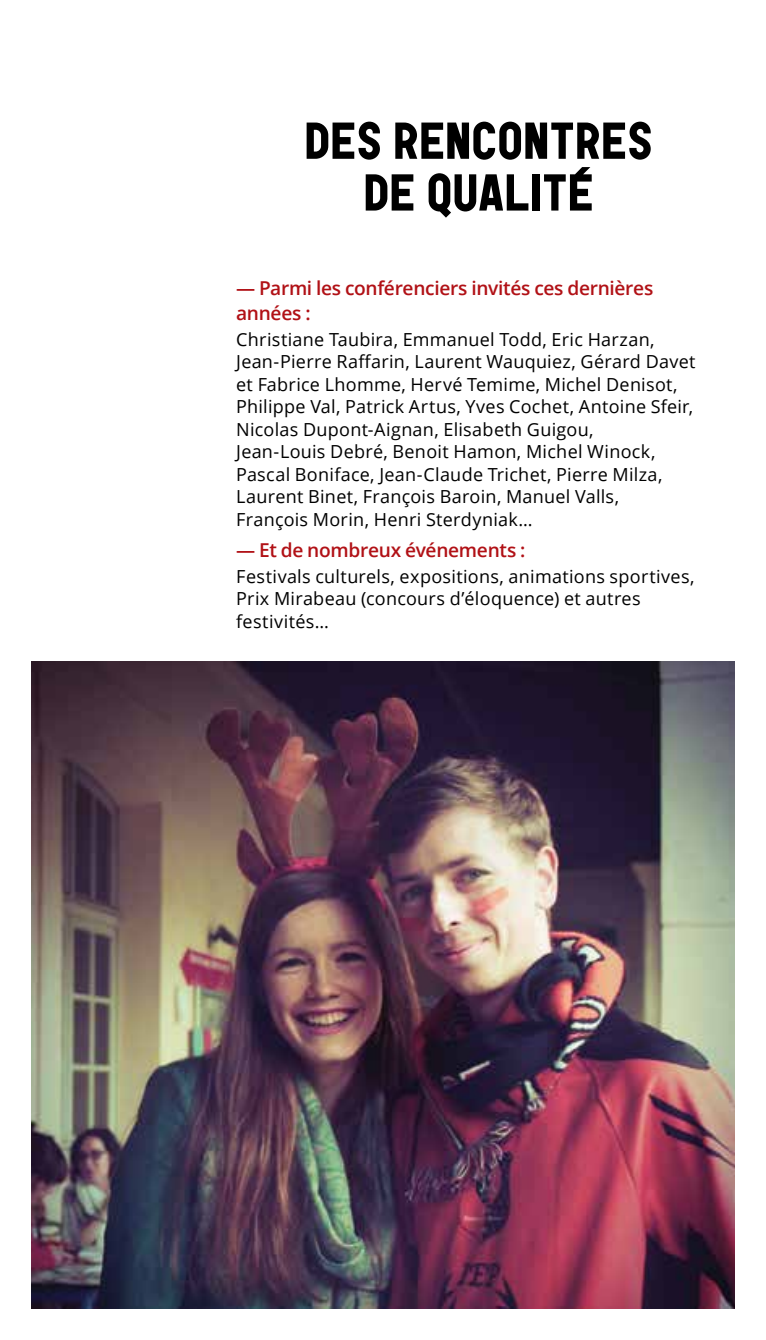
<style>
.page{position:relative;width:766px;height:1340px;background:#fff}
.page>*{position:absolute;margin:0;border:0;box-sizing:border-box;transform-origin:0 0}
.t1{font:900 51.75px/51.8px "Garaje 53 Unicase";letter-spacing:-.005em;color:#000;text-align:center}
.t2{font:600 19.12px/24.8px "Open Sans";letter-spacing:-.015em;color:#b11116}
.t3{font:18px/22.5px "Open Sans";letter-spacing:.015em;color:#000}
</style>
<div class="page">
<img style="left:32px;top:661px;width:701px;height:646px">
<h1 class="t1" style="left:304px;top:115px;width:350px">DES RENCONTRES<br>DE QUALITÉ</h1>
<p class="t2" style="left:236px;top:276px;width:418px">— Parmi les conférenciers invités ces dernières années :</p>
<p class="t3" style="left:236px;top:327px;width:460px">Christiane Taubira, Emmanuel Todd, Eric Harzan, Jean-Pierre Raffarin, Laurent Wauquiez, Gérard Davet et Fabrice Lhomme, Hervé Temime, Michel Denisot, Philippe Val, Patrick Artus, Yves Cochet, Antoine Sfeir, Nicolas Dupont-Aignan, Elisabeth Guigou,<br>Jean-Louis Debré, Benoit Hamon, Michel Winock, Pascal Boniface, Jean-Claude Trichet, Pierre Milza, Laurent Binet, François Baroin, Manuel Valls, François Morin, Henri Sterdyniak…</p>
<p class="t2" style="left:236px;top:537px;width:290px">— Et de nombreux événements :</p>
<p class="t3" style="left:236px;top:564px;width:460px">Festivals culturels, expositions, animations sportives,<br>Prix Mirabeau (concours d’éloquence) et autres festivités…</p>
</div>
